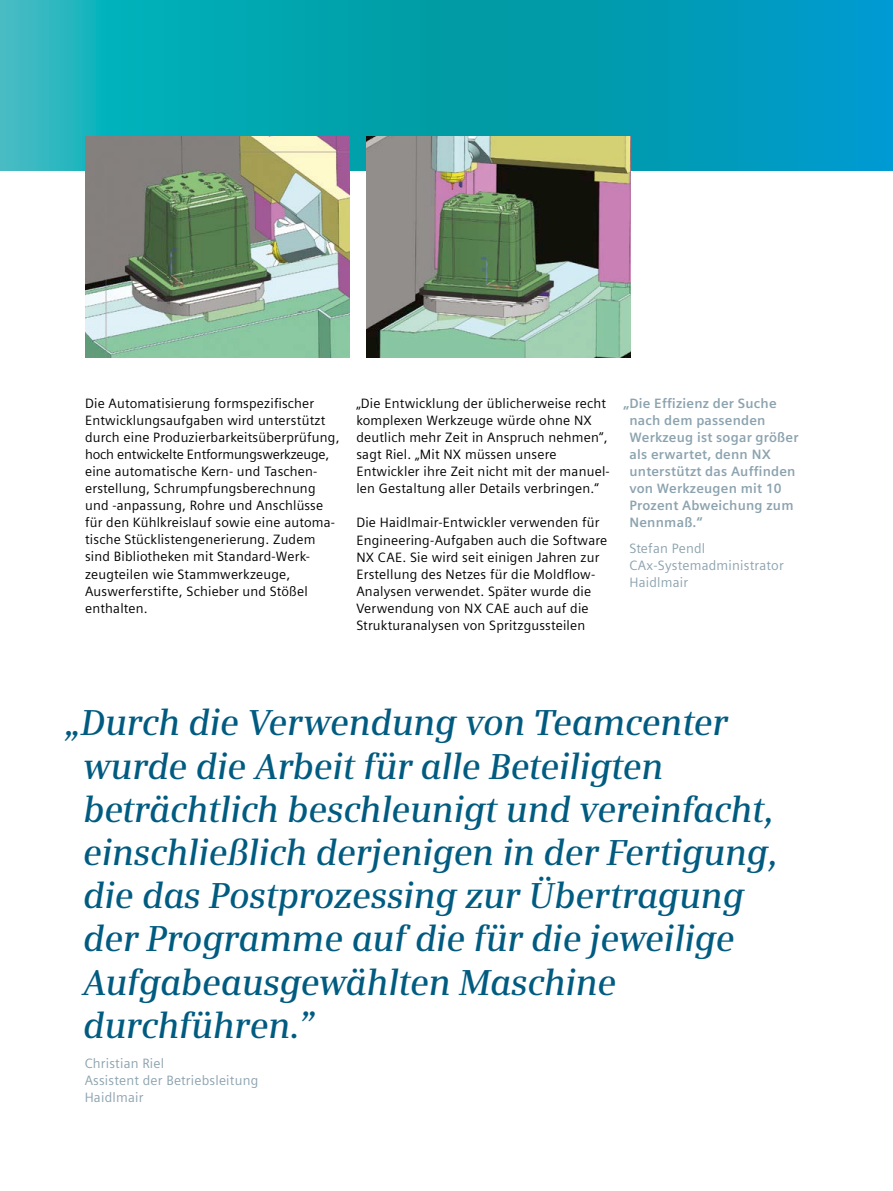
<style>
.page{position:relative;width:893px;height:1191px;background:#fff}
.page>*{position:absolute;margin:0;border:0;box-sizing:border-box;transform-origin:0 0}
.t1{font:italic 600 36px/43.2px "Siemens Serif";letter-spacing:-.01em;color:#005b81}
.t2{font:13.5px/17px "Siemens Sans Global";letter-spacing:.015em;color:#000}
.t3{font:700 13.5px/17px "Siemens Sans Global";letter-spacing:.015em;color:#8ca3af}
.t4{font:13.5px/17px "Siemens Sans Global";letter-spacing:.015em;color:#8ca3af}
</style>
<div class="page">
<svg style="left:0;top:0;width:893px;height:170px;background:#05a2b6"></svg>
<img style="left:85px;top:136px;width:264px;height:221px">
<img style="left:366px;top:136px;width:265px;height:221px">
<p class="t2" style="left:85px;top:396px;width:256px">Die Automatisierung formspezifischer Entwicklungsaufgaben wird unterstützt durch eine Produzierbarkeitsüberprüfung, hoch entwickelte Entformungswerkzeuge, eine automatische Kern- und Taschen&shy;erstellung, Schrumpfungsberechnung und -anpassung, Rohre und Anschlüsse für den Kühlkreislauf sowie eine automa&shy;tische Stücklistengenerierung. Zudem sind Bibliotheken mit Standard-Werk&shy;zeugteilen wie Stammwerkzeuge, Auswerferstifte, Schieber und Stößel enthalten.</p>
<p class="t2" style="left:356px;top:396px;width:255px">„Die Entwicklung der üblicherweise recht komplexen Werkzeuge würde ohne NX deutlich mehr Zeit in Anspruch nehmen“, sagt Riel. „Mit NX müssen unsere Entwickler ihre Zeit nicht mit der manuel&shy;len Gestaltung aller Details verbringen.“</p>
<p class="t2" style="left:356px;top:515px;width:253px">Die Haidlmair-Entwickler verwenden für Engineering-Aufgaben auch die Software NX CAE. Sie wird seit einigen Jahren zur Erstellung des Netzes für die Moldflow-Analysen verwendet. Später wurde die Verwendung von NX CAE auch auf die Strukturanalysen von Spritzgussteilen</p>
<p class="t3" style="left:629px;top:395px;width:171px;text-indent:-6px">„Die Effizienz der Suche nach dem passenden<br>Werkzeug ist sogar größer als erwartet, denn NX unterstützt das Auffinden von Werkzeugen mit 10<br>Prozent Abweichung zum<br>Nennmaß.“</p>
<p class="t4" style="left:629px;top:540px;width:156px">Stefan Pendl<br>CAx-Systemadministrator<br>Haidlmair</p>
<p class="t1" style="left:83px;top:701px;width:697px;text-indent:-18px">„Durch die Verwendung von Teamcenter wurde die Arbeit für alle Beteiligten beträchtlich beschleunigt und vereinfacht, einschließlich derjenigen in der Fertigung, die das Postprozessing zur Übertragung der Programme auf die für die jeweilige Aufgabeausgewählten Maschine durchführen.”</p>
<p class="t4" style="left:85px;top:1055px;width:175px">Christian Riel<br>Assistent der Betriebsleitung<br>Haidlmair</p>
</div>
